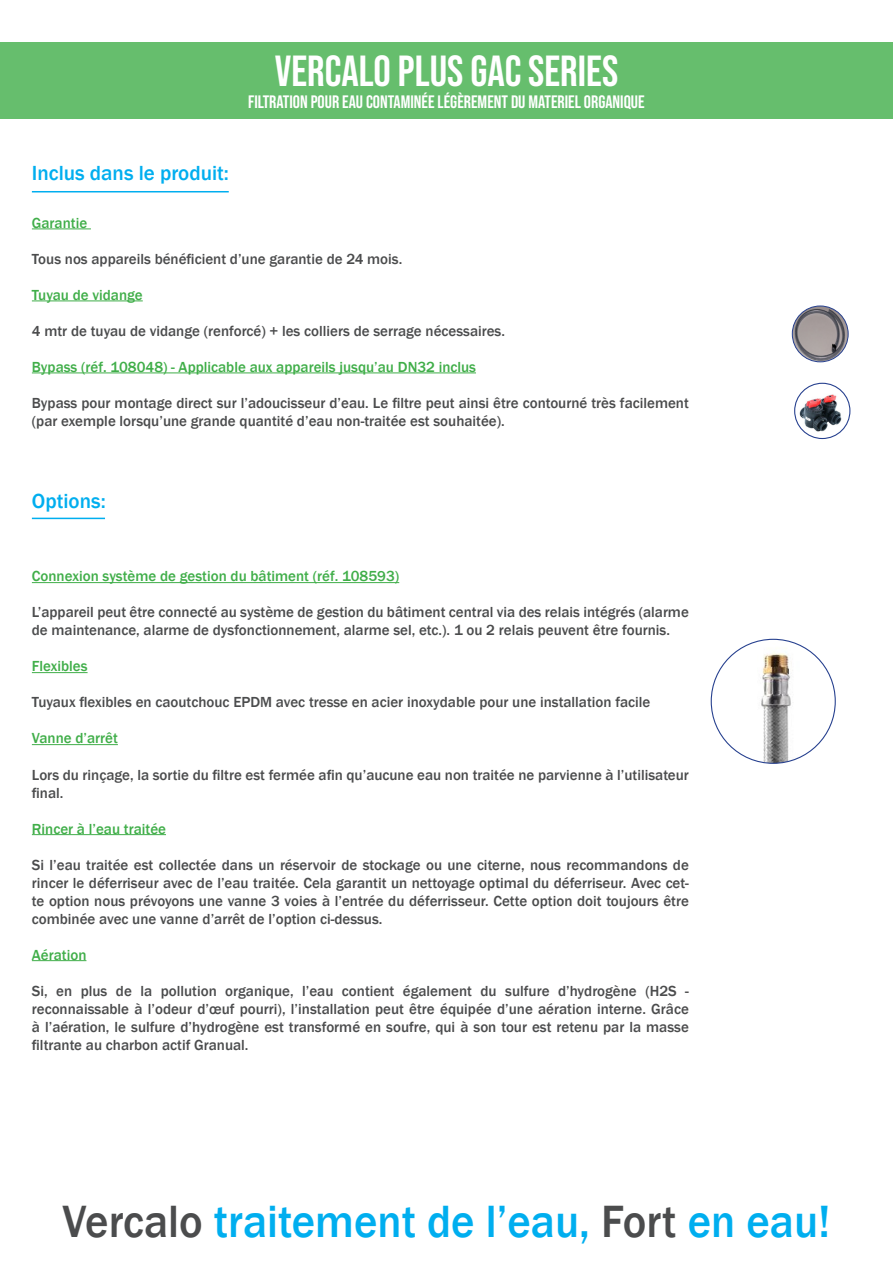
<style>
.page{position:relative;width:893px;height:1263px;background:#fff}
.page>*{position:absolute;margin:0;border:0;box-sizing:border-box;transform-origin:0 0}
.t1{font:500 46.5px "Franklin Gothic";color:#00aeef;scale:.96 1}
.t2{font:43.5px "Bebas Neue";color:#fff}
.t3{font:500 21px "Franklin Gothic";color:#00aeef}
.t4{font:18px "Bebas Neue";color:#fff}
.t5{font:500 15px/18px "Franklin Gothic";color:#4b4c4d}
.t6{font:500 15px "Franklin Gothic";color:#40ae49}
.s1{color:#4b4c4d}
</style>
<div class="page">
<div style="left:0;top:43px;width:893px;height:76px;background:#66be6d"></div>
<hr style="left:32px;top:518px;width:73px;height:1px;background:#00aeef">
<hr style="left:32px;top:582px;width:367px;height:1px;background:#40ae49">
<hr style="left:32px;top:672px;width:56px;height:1px;background:#40ae49">
<hr style="left:32px;top:744px;width:86px;height:1px;background:#40ae49">
<hr style="left:32px;top:834px;width:134px;height:1px;background:#40ae49">
<hr style="left:32px;top:960px;width:54px;height:1px;background:#40ae49">
<img style="left:795px;top:385px;width:55px;height:53px">
<div style="left:794px;top:383px;width:56px;height:56px;border:1px solid #253f8e;border-radius:50%"></div>
<hr style="left:32px;top:191px;width:197px;height:1px;background:#00aeef">
<hr style="left:32px;top:228px;width:59px;height:1px;background:#40ae49">
<hr style="left:32px;top:300px;width:111px;height:1px;background:#40ae49">
<hr style="left:32px;top:372px;width:444px;height:1px;background:#40ae49">
<img style="left:792px;top:306px;width:56px;height:56px;border-radius:28px">
<div style="left:792px;top:306px;width:56px;height:56px;border:1px solid #253f8e;border-radius:50%"></div>
<img style="left:715px;top:639px;width:120px;height:124px">
<p class="t2" style="left:275px;top:47px;width:345px">VERCALO PLUS GAC SERIES</p>
<p class="t4" style="left:248px;top:91px;width:398px">FILTRATION POUR EAU CONTAMINÉE LÉGÈREMENT DU MATERIEL ORGANIQUE</p>
<p class="t3" style="left:32px;top:160px;width:198px">Inclus dans le produit:</p>
<p class="t6" style="left:32px;top:213px;width:57px">Garantie</p>
<p class="t5" style="left:32px;top:250px;width:372px">Tous nos appareils bénéficient d’une garantie de 24 mois.</p>
<p class="t6" style="left:32px;top:285px;width:112px">Tuyau de vidange</p>
<p class="t5" style="left:32px;top:322px;width:475px">4 mtr de tuyau de vidange (renforcé) + les colliers de serrage nécessaires.</p>
<p class="t6" style="left:32px;top:357px;width:446px">Bypass (réf. 108048) - Applicable aux appareils jusqu’au DN32 inclus</p>
<p class="t5" style="left:32px;top:394px;width:658px">Bypass pour montage direct sur l’adoucisseur d’eau. Le filtre peut ainsi être contourné très facilement (par exemple lorsqu’une grande quantité d’eau non-traitée est souhaitée).</p>
<p class="t3" style="left:32px;top:488px;width:75px">Options:</p>
<p class="t6" style="left:32px;top:567px;width:369px">Connexion système de gestion du bâtiment (réf. 108593)</p>
<p class="t5" style="left:32px;top:604px;width:658px">L’appareil peut être connecté au système de gestion du bâtiment central via des relais intégrés (alarme de maintenance, alarme de dysfonctionnement, alarme sel, etc.). 1 ou 2 relais peuvent être fournis.</p>
<p class="t6" style="left:32px;top:657px;width:57px">Flexibles</p>
<p class="t5" style="left:32px;top:694px;width:620px">Tuyaux flexibles en caoutchouc EPDM avec tresse en acier inoxydable pour une installation facile</p>
<p class="t6" style="left:32px;top:729px;width:88px">Vanne d’arrêt</p>
<p class="t5" style="left:32px;top:766px;width:658px">Lors du rinçage, la sortie du filtre est fermée afin qu’aucune eau non traitée ne parvienne à l’utilisateur final.</p>
<p class="t6" style="left:32px;top:819px;width:136px">Rincer à l’eau traitée</p>
<p class="t5" style="left:32px;top:856px;width:658px;text-align:justify">Si l’eau traitée est collectée dans un réservoir de stockage ou une citerne, nous recommandons de rincer le déferriseur avec de l’eau traitée. Cela garantit un nettoyage optimal du déferriseur. Avec cet&shy;te option nous prévoyons une vanne 3 voies à l’entrée du déferrisseur. Cette option doit toujours être combinée avec une vanne d’arrêt de l’option ci-dessus.</p>
<p class="t6" style="left:32px;top:945px;width:56px">Aération</p>
<p class="t5" style="left:32px;top:982px;width:658px;text-align:justify">Si, en plus de la pollution organique, l’eau contient également du sulfure d’hydrogène (H2S - reconnaissable à l’odeur d’œuf pourri), l’installation peut être équipée d’une aération interne. Grâce à l’aération, le sulfure d’hydrogène est transformé en soufre, qui à son tour est retenu par la masse filtrante au charbon actif Granual.</p>
<p class="t1" style="left:63px;top:1192px;width:801px"><span class="s1">Vercalo</span> traitement de l’eau, <span class="s1">Fort</span> en eau!</p>
</div>
